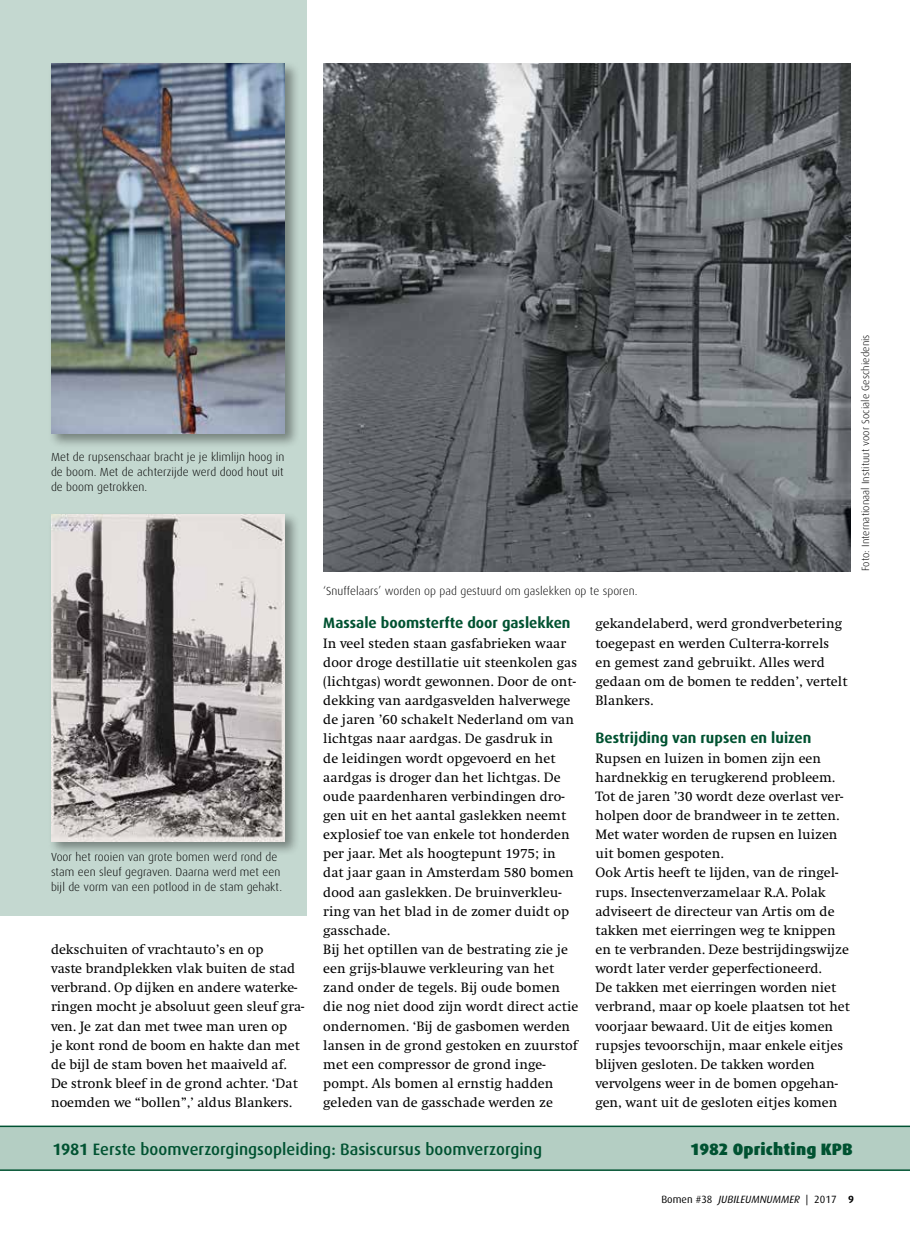
<style>
.page{position:relative;width:910px;height:1234px;background:#fff}
.page>*{position:absolute;margin:0;border:0;box-sizing:border-box;transform-origin:0 0}
.t1{font:500 16.5px "Dax";color:#005231}
.t2{font:900 16.5px "Dax";letter-spacing:.01em;color:#005231}
.t3{font:700 15px "Dax";color:#005231}
.t4{font:14.1px/19.2px "Swift EF";color:#000}
.t5{font:300 11.7px/15px "Dax";letter-spacing:.005em;color:#000;text-align:justify}
.t6{font:300 10.5px "Dax";letter-spacing:.01em;color:#000}
.t7{font:italic 10.5px "Dax";letter-spacing:.005em;color:#000}
.s1{font-weight:700}
.s2{font-style:normal}
.s3{font-weight:700;font-style:normal}
</style>
<div class="page">
<div style="left:0;top:0;width:306px;height:915px;background:#c4d8d0"></div>
<div style="left:48px;top:61px;width:252px;height:387px;background:#000;opacity:.4"></div>
<img style="left:51px;top:64px;width:234px;height:369px">
<div style="left:48px;top:511px;width:252px;height:345px;background:#000;opacity:.4"></div>
<img style="left:51px;top:514px;width:234px;height:327px">
<img style="left:323px;top:64px;width:527px;height:507px">
<svg style="left:0;top:1125px;width:910px;height:45px;background:#acc8bc"></svg>
<p class="t5" style="left:51px;top:449px;width:235px">Met de rupsenschaar bracht je je klimlijn hoog in de boom. Met de achterzijde werd dood hout uit de boom getrokken.</p>
<p class="t5" style="left:51px;top:849px;width:233px;text-align:left">Voor het rooien van grote bomen werd rond de stam een sleuf gegraven. Daarna werd met een bijl de vorm van een potlood in de stam gehakt.</p>
<p class="t4" style="left:51px;top:939px;width:255px">dekschuiten of vrachtauto’s en op<br>vaste brandplekken vlak buiten de stad verbrand. Op dijken en andere waterke&shy;ringen mocht je absoluut geen sleuf gra&shy;ven. Je zat dan met twee man uren op<br>je kont rond de boom en hakte dan met de bijl de stam boven het maaiveld af.<br>De stronk bleef in de grond achter. ‘Dat noemden we “bollen”,’ aldus Blankers.</p>
<p class="t5" style="left:323px;top:583px;width:316px">‘Snuffelaars’ worden op pad gestuurd om gaslekken op te sporen.</p>
<p class="t3" style="left:323px;top:614px;width:249px">Massale boomsterfte door gaslekken</p>
<p class="t4" style="left:323px;top:633px;width:257px">In veel steden staan gasfabrieken waar door droge destillatie uit steenkolen gas (lichtgas) wordt gewonnen. Door de ont&shy;dekking van aardgasvelden halverwege de jaren ’60 schakelt Nederland om van lichtgas naar aardgas. De gasdruk in<br>de leidingen wordt opgevoerd en het aardgas is droger dan het lichtgas. De oude paardenharen verbindingen dro&shy;gen uit en het aantal gaslekken neemt explosief toe van enkele tot honderden per jaar. Met als hoogtepunt 1975; in dat jaar gaan in Amsterdam 580 bomen dood aan gaslekken. De bruinverkleu&shy;ring van het blad in de zomer duidt op gasschade.<br>Bij het optillen van de bestrating zie je een grijs-blauwe verkleuring van het zand onder de tegels. Bij oude bomen die nog niet dood zijn wordt direct actie ondernomen. ‘Bij de gasbomen werden lansen in de grond gestoken en zuurstof met een compressor de grond inge&shy;pompt. Als bomen al ernstig hadden geleden van de gasschade werden ze</p>
<p class="t4" style="left:595px;top:614px;width:254px">gekandelaberd, werd grondverbetering toegepast en werden Culterra-korrels en gemest zand gebruikt. Alles werd gedaan om de bomen te redden’, vertelt<br>Blankers.</p>
<p class="t3" style="left:595px;top:729px;width:217px">Bestrijding van rupsen en luizen</p>
<p class="t4" style="left:595px;top:748px;width:256px">Rupsen en luizen in bomen zijn een hardnekkig en terugkerend probleem.<br>Tot de jaren ’30 wordt deze overlast ver&shy;holpen door de brandweer in te zetten.<br>Met water worden de rupsen en luizen uit bomen gespoten.<br>Ook Artis heeft te lijden, van de ringel&shy;rups. Insectenverzamelaar R.A. Polak adviseert de directeur van Artis om de takken met eierringen weg te knippen en te verbranden. Deze bestrijdingswijze wordt later verder geperfectioneerd.<br>De takken met eierringen worden niet verbrand, maar op koele plaatsen tot het voorjaar bewaard. Uit de eitjes komen rupsjes tevoorschijn, maar enkele eitjes blijven gesloten. De takken worden vervolgens weer in de bomen opgehan&shy;gen, want uit de gesloten eitjes komen</p>
<p class="t6" style="left:860px;top:571px;width:238px;rotate:-90deg">Foto: Internationaal Instituut voor Sociale Geschiedenis</p>
<p class="t1" style="left:53px;top:1139px;width:491px"><span class="s1">1981</span> Eerste boomverzorgingsopleiding: Basiscursus boomverzorging</p>
<p class="t2" style="left:690px;top:1138px;width:164px">1982 Oprichting KPB</p>
<p class="t7" style="left:661px;top:1193px;width:194px"><span class="s2">Bomen #38</span> JUBILEUMNUMMER <span class="s2">| 2017</span> <span class="s3">9</span></p>
</div>
